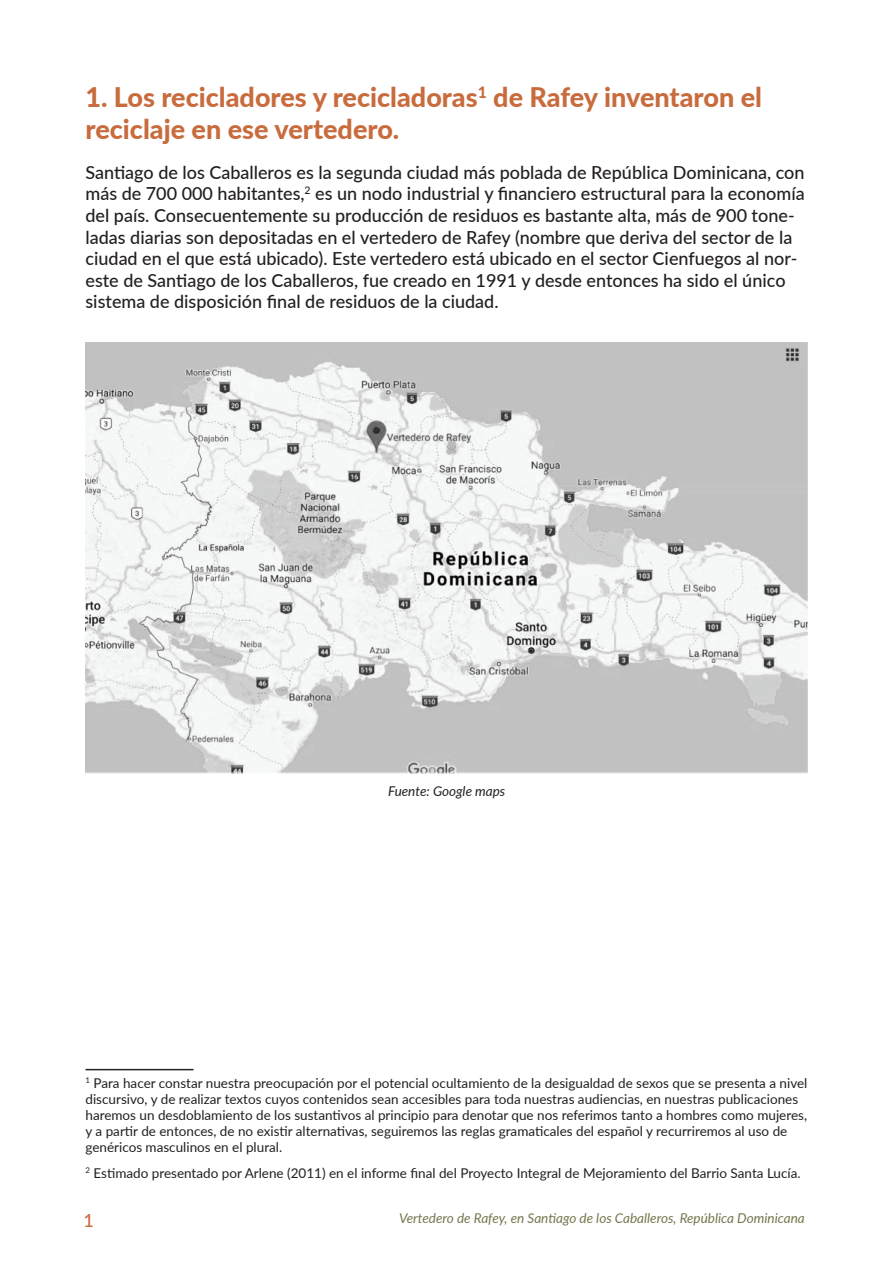
<style>
.page{position:relative;width:893px;height:1263px;background:#fff}
.page>*{position:absolute;margin:0;border:0;box-sizing:border-box;transform-origin:0 0}
.t1{font:800 27px/32.4px "Lato";color:#c86b3d}
.t2{font:500 18px/21.6px "Lato";color:#231f20}
.t3{font:500 18px "Lato";color:#c86b3d}
.t4{font:13.5px/16.2px "Lato";color:#231f20}
.t5{font:italic 13.5px "Lato";color:#77754b}
.t6{font:italic 13.5px "Lato";color:#231f20}
</style>
<div class="page">
<hr style="left:86px;top:1069px;width:108px;height:1px;background:#231f20">
<img style="left:85px;top:342px;width:723px;height:431px">
<h1 class="t1" style="left:86px;top:80px;width:678px">1. Los recicladores y recicladoras<sup>1</sup> de Rafey inventaron el reciclaje en ese vertedero.</h1>
<p class="t2" style="left:86px;top:161px;width:721px">Santiago de los Caballeros es la segunda ciudad más poblada de República Dominicana, con más de 700 000 habitantes,<sup>2</sup> es un nodo industrial y financiero estructural para la economía del país. Consecuentemente su producción de residuos es bastante alta, más de 900 tone&shy;ladas diarias son depositadas en el vertedero de Rafey (nombre que deriva del sector de la ciudad en el que está ubicado). Este vertedero está ubicado en el sector Cienfuegos al nor&shy;este de Santiago de los Caballeros, fue creado en 1991 y desde entonces ha sido el único sistema de disposición final de residuos de la ciudad.</p>
<p class="t6" style="left:388px;top:782px;width:119px">Fuente: Google maps</p>
<p class="t4" style="left:86px;top:1074px;width:723px"><sup>1</sup> Para hacer constar nuestra preocupación por el potencial ocultamiento de la desigualdad de sexos que se presenta a nivel discursivo, y de realizar textos cuyos contenidos sean accesibles para toda nuestras audiencias, en nuestras publicaciones haremos un desdoblamiento de los sustantivos al principio para denotar que nos referimos tanto a hombres como mujeres, y a partir de entonces, de no existir alternativas, seguiremos las reglas gramaticales del español y recurriremos al uso de genéricos masculinos en el plural.</p>
<p class="t4" style="left:86px;top:1164px;width:717px"><sup>2</sup> Estimado presentado por Arlene (2011) en el informe final del Proyecto Integral de Mejoramiento del Barrio Santa Lucía.</p>
<h2 class="t3" style="left:84px;top:1207px;width:12px">1</h2>
<p class="t5" style="left:399px;top:1208px;width:407px">Vertedero de Rafey, en Santiago de los Caballeros, República Dominicana</p>
</div>
